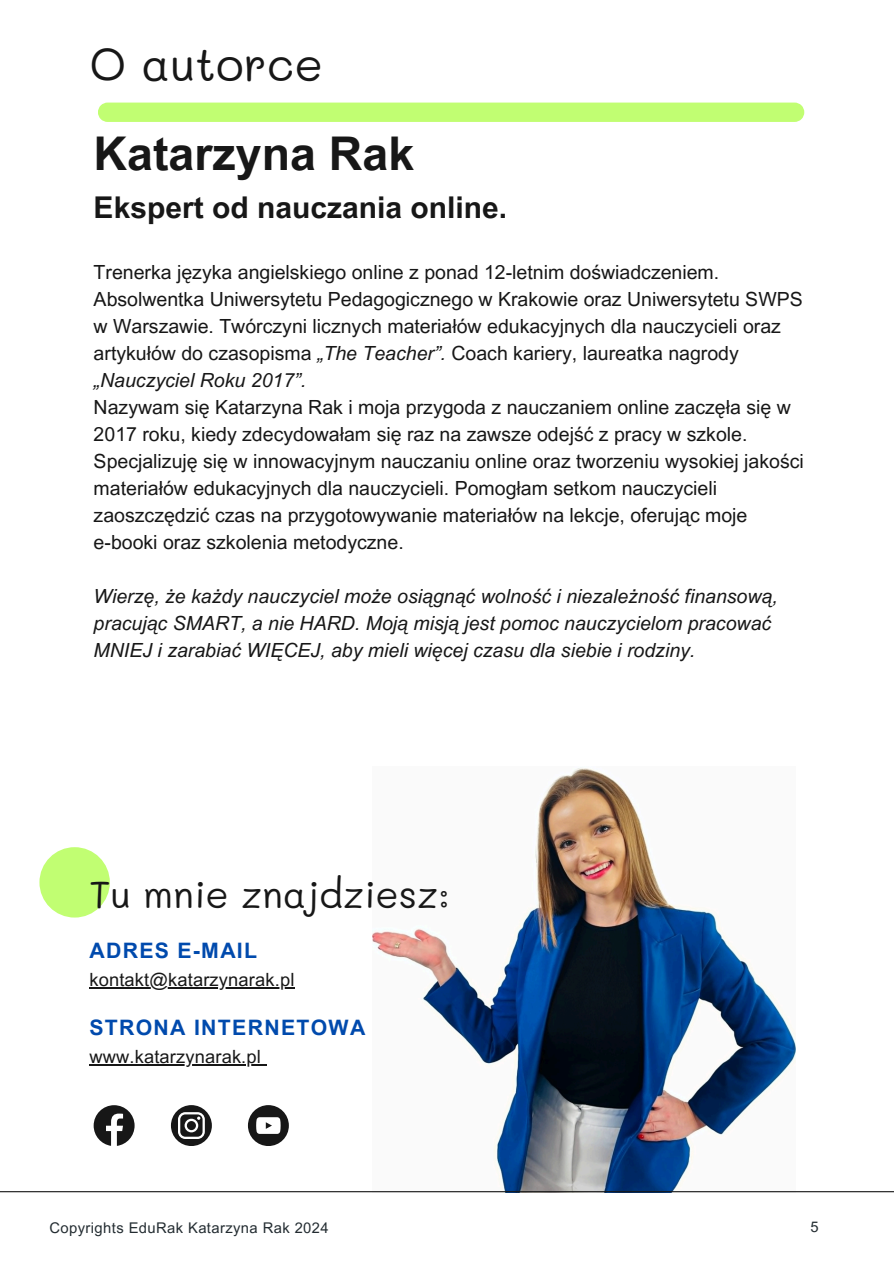
<style>
.page{position:relative;width:894px;height:1264px;background:#fff}
.page>*{position:absolute;margin:0;border:0;box-sizing:border-box;transform-origin:0 0}
.t1{font:700 46.5px "Arial MT Pro";color:#171717}
.t2{font:46.5px "Mali";color:#171717}
.t3{font:37.65px "Mali";color:#171717}
.t4{font:700 30px "Arial MT Pro";color:#171717}
.t5{font:700 21.3px "Arial MT Pro";letter-spacing:.06em;color:#004aad}
.t6{font:19.5px/27px "Arial MT Pro";color:#171717}
.t7{font:italic 19.5px/27px "Arial MT Pro";color:#171717}
.t8{font:18.3px "Arial MT Pro";letter-spacing:.01em;color:#171717}
.t9{font:14.7px "Arial MT Pro";letter-spacing:.03em;color:#232c31}
.s1{font-style:italic}
</style>
<div class="page">
<div style="left:98px;top:103px;width:706px;height:19px;background:#c1fe72"></div>
<div style="left:39px;top:847px;width:71px;height:70px;background:#c1fe72;border-radius:50%"></div>
<svg style="left:94px;top:1105px;width:40px;height:40px"></svg>
<svg style="left:171px;top:1105px;width:40px;height:40px"></svg>
<svg style="left:248px;top:1105px;width:40px;height:40px"></svg>
<img style="left:372px;top:768px;width:423px;height:423px">
<hr style="left:0;top:1191px;width:893px;height:1px;background:#171717">
<hr style="left:89px;top:987px;width:205px;height:1px;background:#171717">
<hr style="left:89px;top:1064px;width:172px;height:1px;background:#171717">
<h4 class="t2" style="left:89px;top:33px;width:235px">O autorce</h4>
<h3 class="t1" style="left:94px;top:136px;width:322px">Katarzyna Rak</h3>
<h3 class="t4" style="left:94px;top:196px;width:415px">Ekspert od nauczania online.</h3>
<h5 class="t6" style="left:94px;top:261px;width:711px">Trenerka języka angielskiego online z ponad 12-letnim doświadczeniem.<br>Absolwentka Uniwersytetu Pedagogicznego w Krakowie oraz Uniwersytetu SWPS w Warszawie. Twórczyni licznych materiałów edukacyjnych dla nauczycieli oraz artykułów do czasopisma <span class="s1">„The Teacher”.</span> Coach kariery, laureatka nagrody <span class="s1">„Nauczyciel Roku 2017”.<br></span>Nazywam się Katarzyna Rak i moja przygoda z nauczaniem online zaczęła się w 2017 roku, kiedy zdecydowałam się raz na zawsze odejść z pracy w szkole.<br>Specjalizuję się w innowacyjnym nauczaniu online oraz tworzeniu wysokiej jakości materiałów edukacyjnych dla nauczycieli. Pomogłam setkom nauczycieli zaoszczędzić czas na przygotowywanie materiałów na lekcje, oferując moje e-booki oraz szkolenia metodyczne.</h5>
<h5 class="t7" style="left:94px;top:585px;width:685px">Wierzę, że każdy nauczyciel może osiągnąć wolność i niezależność finansową, pracując SMART, a nie HARD. Moją misją jest pomoc nauczycielom pracować<br>MNIEJ i zarabiać WIĘCEJ, aby mieli więcej czasu dla siebie i rodziny.</h5>
<h6 class="t3" style="left:89px;top:868px;width:362px">Tu mnie znajdziesz:</h6>
<h6 class="t5" style="left:89px;top:942px;width:169px">ADRES E-MAIL</h6>
<h4 class="t8" style="left:89px;top:972px;width:206px">kontakt@katarzynarak.pl</h4>
<p class="t5" style="left:89px;top:1019px;width:277px">STRONA INTERNETOWA</p>
<p class="t8" style="left:89px;top:1049px;width:173px">www.katarzynarak.pl</p>
<p class="t9" style="left:50px;top:1221px;width:280px">Copyrights EduRak Katarzyna Rak 2024</p>
<h2 class="t9" style="left:810px;top:1220px;width:10px">5</h2>
</div>
